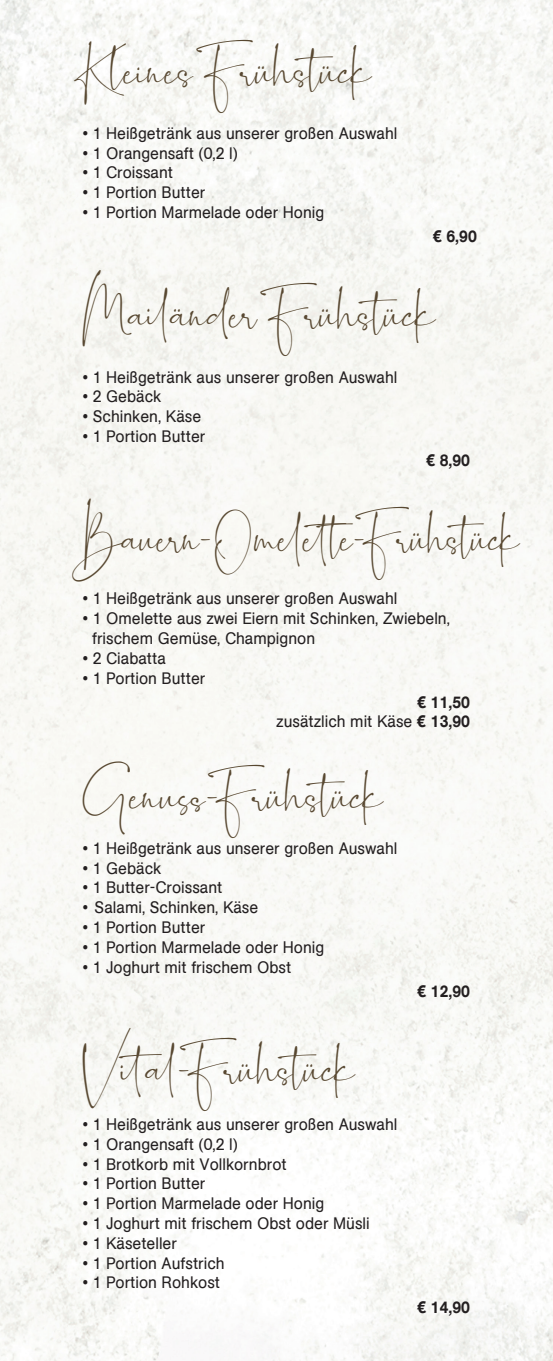
<style>
.page{position:relative;width:553px;height:1361px;background:#fff}
.page>*{position:absolute;margin:0;border:0;box-sizing:border-box;transform-origin:0 0}
.t1{font:24px "Romantically Free For Personal";color:#584831}
.t2{font:24px "Romantically Free For Personal";color:#584831;scale:.95 1}
.t3{font:16.5px/19.8px "AG Buch BQ Regular 2";color:#231f20;scale:.95 1}
.t4{font:500 16.5px "AG Buch BQ";color:#231f20;scale:.95 1}
.s1{font-family:"Avenir";font-weight:900}
.s2{font-family:"AG Buch BQ";font-weight:500}
</style>
<div class="page">
<img style="left:0;top:0;width:553px;height:1361px">
<hr style="left:552px;top:609px;width:1px;height:752px;background:#f7f6ec">
<h1 class="t1" style="left:83px;top:58px;width:290px">Kleines Frühstück</h1>
<p class="t3" style="left:83px;top:124px;width:332px">• 1 Heißgetränk aus unserer großen Auswahl</p>
<p class="t3" style="left:83px;top:143px;width:165px">• 1 Orangensaft (0,2 l)</p>
<p class="t3" style="left:83px;top:163px;width:96px">• 1 Croissant</p>
<p class="t3" style="left:83px;top:183px;width:130px">• 1 Portion Butter</p>
<p class="t3" style="left:83px;top:203px;width:255px">• 1 Portion Marmelade oder Honig</p>
<p class="t4" style="left:433px;top:226px;width:48px"><span class="s1">€</span> 6,90</p>
<h1 class="t1" style="left:83px;top:301px;width:354px">Mailänder Frühstück</h1>
<p class="t3" style="left:83px;top:367px;width:332px">• 1 Heißgetränk aus unserer großen Auswahl</p>
<p class="t3" style="left:83px;top:387px;width:84px">• 2 Gebäck</p>
<p class="t3" style="left:83px;top:407px;width:126px">• Schinken, Käse</p>
<p class="t3" style="left:83px;top:427px;width:130px">• 1 Portion Butter</p>
<p class="t4" style="left:426px;top:450px;width:48px"><span class="s1">€</span> 8,90</p>
<h1 class="t2" style="left:83px;top:525px;width:461px">Bauern-Omelette-Frühstück</h1>
<p class="t3" style="left:83px;top:589px;width:332px">• 1 Heißgetränk aus unserer großen Auswahl</p>
<p class="t3" style="left:92px;top:609px;width:378px;text-indent:-9px">• 1 Omelette aus zwei Eiern mit Schinken, Zwiebeln, frischem Gemüse, Champignon</p>
<p class="t3" style="left:83px;top:648px;width:89px">• 2 Ciabatta</p>
<p class="t3" style="left:83px;top:668px;width:130px">• 1 Portion Butter</p>
<p class="t4" style="left:417px;top:692px;width:57px"><span class="s1">€</span> 11,50</p>
<p class="t3" style="left:276px;top:712px;width:206px">zusätzlich mit Käse <span class="s1">€</span> <span class="s2">13,90</span></p>
<h1 class="t1" style="left:83px;top:782px;width:302px">Genuss-Frühstück</h1>
<p class="t3" style="left:83px;top:838px;width:332px">• 1 Heißgetränk aus unserer großen Auswahl</p>
<p class="t3" style="left:83px;top:858px;width:84px">• 1 Gebäck</p>
<p class="t3" style="left:83px;top:878px;width:148px">• 1 Butter-Croissant</p>
<p class="t3" style="left:83px;top:898px;width:186px">• Salami, Schinken, Käse</p>
<p class="t3" style="left:83px;top:918px;width:130px">• 1 Portion Butter</p>
<p class="t3" style="left:83px;top:937px;width:255px">• 1 Portion Marmelade oder Honig</p>
<p class="t3" style="left:83px;top:957px;width:221px">• 1 Joghurt mit frischem Obst</p>
<p class="t4" style="left:417px;top:981px;width:57px"><span class="s1">€</span> 12,90</p>
<h1 class="t1" style="left:83px;top:1055px;width:274px">Vital-Frühstück</h1>
<p class="t3" style="left:83px;top:1114px;width:332px">• 1 Heißgetränk aus unserer großen Auswahl</p>
<p class="t3" style="left:83px;top:1134px;width:165px">• 1 Orangensaft (0,2 l)</p>
<p class="t3" style="left:83px;top:1154px;width:216px">• 1 Brotkorb mit Vollkornbrot</p>
<p class="t3" style="left:83px;top:1174px;width:130px">• 1 Portion Butter</p>
<p class="t3" style="left:83px;top:1194px;width:255px">• 1 Portion Marmelade oder Honig</p>
<p class="t3" style="left:83px;top:1213px;width:303px">• 1 Joghurt mit frischem Obst oder Müsli</p>
<p class="t3" style="left:83px;top:1233px;width:100px">• 1 Käseteller</p>
<p class="t3" style="left:83px;top:1253px;width:151px">• 1 Portion Aufstrich</p>
<p class="t3" style="left:83px;top:1273px;width:146px">• 1 Portion Rohkost</p>
<p class="t4" style="left:417px;top:1296px;width:57px"><span class="s1">€</span> 14,90</p>
</div>
